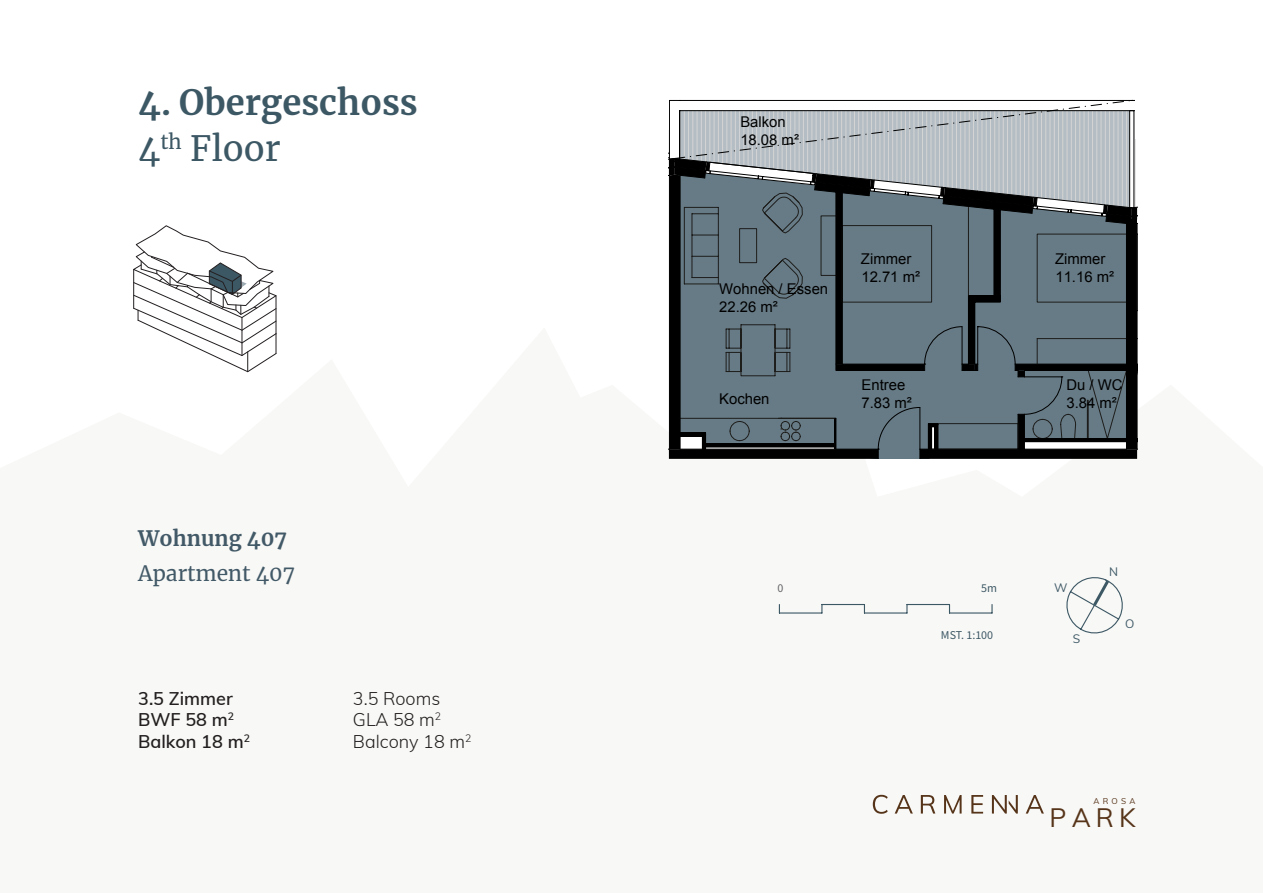
<style>
.page{position:relative;width:1263px;height:893px;background:#fff}
.page>*{position:absolute;margin:0;border:0;box-sizing:border-box;transform-origin:0 0}
.t1{font:700 34.5px/46px "Merriweather";color:#3d5865}
.t2{font:26.1px "Muli";color:#563419}
.t3{font:21px "Merriweather";color:#425967}
.t4{font:700 21px "Merriweather";color:#425967}
.t5{font:600 18px/21.6px "Muli";color:#231f20}
.t6{font:300 18px/21.6px "Muli";color:#231f20}
.t7{font:14.85px/17.7px "Arial";color:#000}
.t8{font:12px "Source Sans Pro";color:#3d5865}
.t9{font:12px "Muli";color:#3d5865}
.t10{font:12px "Source Sans Pro";color:#636366}
.t11{font:8.25px "Muli";letter-spacing:.4em;color:#563419}
.s1{font-weight:400}
</style>
<div class="page">
<hr style="left:779px;top:612px;width:43px;height:2px;background:#3d5865">
<hr style="left:864px;top:612px;width:43px;height:2px;background:#3d5865">
<hr style="left:822px;top:604px;width:42px;height:1px;background:#3d5865">
<hr style="left:907px;top:604px;width:42px;height:1px;background:#3d5865">
<hr style="left:949px;top:612px;width:43px;height:2px;background:#3d5865">
<svg style="left:1066px;top:577px;width:57px;height:57px"></svg>
<svg style="left:133px;top:225px;width:144px;height:147px"></svg>
<svg style="left:873px;top:795px;width:15px;height:19px"></svg>
<svg style="left:895px;top:795px;width:18px;height:18px"></svg>
<svg style="left:921px;top:795px;width:14px;height:18px"></svg>
<svg style="left:944px;top:795px;width:17px;height:18px"></svg>
<svg style="left:971px;top:795px;width:12px;height:18px"></svg>
<svg style="left:992px;top:795px;width:26px;height:18px"></svg>
<svg style="left:1026px;top:795px;width:18px;height:18px"></svg>
<hr style="left:1139px;top:111px;width:1px;height:96px;background:#d5d5d5">
<hr style="left:987px;top:521px;width:132px;height:1px;background:#000">
<hr style="left:987px;top:530px;width:115px;height:1px;background:#000">
<hr style="left:669px;top:459px;width:209px;height:1px;background:#000">
<hr style="left:920px;top:459px;width:217px;height:1px;background:#000">
<svg style="left:669px;top:99px;width:468px;height:360px;background:#707d85"></svg>
<div style="left:1135px;top:37px;width:41px;height:102px;background:#fff"></div>
<h1 class="t1" style="left:138px;top:78px;width:281px">4. Obergeschoss<br><span class="s1">4</span><sup>th</sup> <span class="s1">Floor</span></h1>
<h3 class="t4" style="left:138px;top:524px;width:150px">Wohnung 407</h3>
<h3 class="t3" style="left:138px;top:559px;width:158px">Apartment 407</h3>
<p class="t5" style="left:138px;top:687px;width:113px">3.5 Zimmer<br>BWF 58 m<sup>2<br></sup>Balkon 18 m<sup>2</sup></p>
<p class="t6" style="left:353px;top:687px;width:120px">3.5 Rooms<br>GLA 58 m<sup>2<br></sup>Balcony 18 m<sup>2</sup></p>
<p class="t7" style="left:740px;top:113px;width:60px">Balkon<br>18.08 m²</p>
<p class="t7" style="left:719px;top:280px;width:110px">Wohnen / Essen</p>
<p class="t7" style="left:719px;top:298px;width:60px">22.26 m²</p>
<p class="t7" style="left:719px;top:390px;width:52px">Kochen</p>
<p class="t7" style="left:861px;top:250px;width:52px">Zimmer</p>
<p class="t7" style="left:1055px;top:250px;width:52px">Zimmer</p>
<p class="t7" style="left:861px;top:268px;width:60px">12.71 m²</p>
<p class="t7" style="left:1055px;top:268px;width:60px">11.16 m²</p>
<p class="t7" style="left:861px;top:376px;width:45px">Entree</p>
<p class="t7" style="left:861px;top:394px;width:52px">7.83 m²</p>
<p class="t7" style="left:1066px;top:376px;width:58px">Du / WC<br>3.84 m²</p>
<p class="t9" style="left:1109px;top:562px;width:10px">N</p>
<p class="t10" style="left:777px;top:580px;width:7px">0</p>
<p class="t8" style="left:981px;top:580px;width:17px">5m</p>
<p class="t8" style="left:941px;top:628px;width:54px">MST. 1:100</p>
<p class="t9" style="left:1054px;top:579px;width:15px">W</p>
<p class="t9" style="left:1073px;top:630px;width:9px">S</p>
<p class="t9" style="left:1125px;top:615px;width:11px">O</p>
<p class="t11" style="left:1093px;top:795px;width:44px">AROSA</p>
<h2 class="t2" style="left:1049px;top:798px;width:88px">PARK</h2>
</div>
